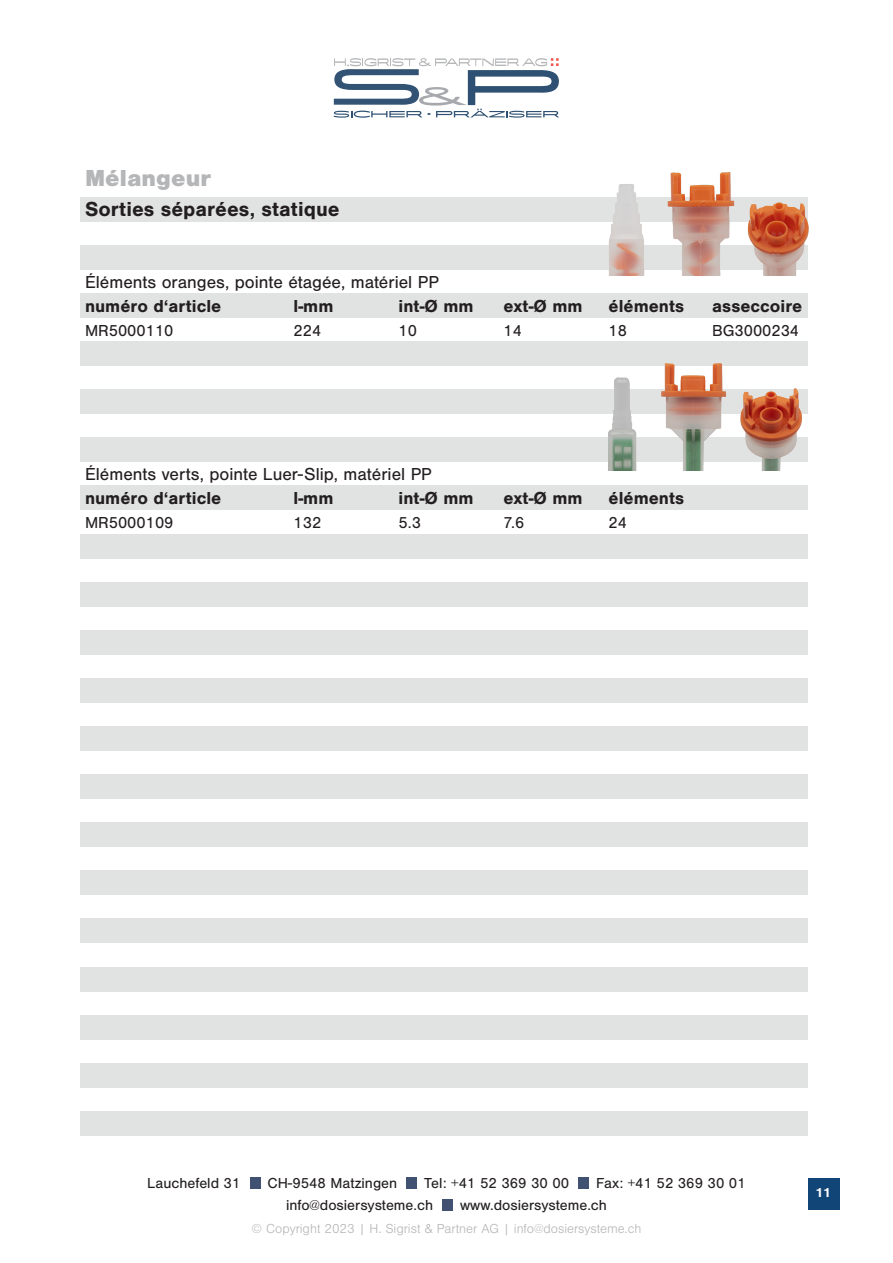
<style>
.page{position:relative;width:893px;height:1263px;background:#fff}
.page>*{position:absolute;margin:0;border:0;box-sizing:border-box;transform-origin:0 0}
.t1{font:900 24px "Nimbus San";color:#b5b6b8}
.t2{font:700 21px "Nimbus San";color:#231f20}
.t3{font:700 18px "Nimbus San";color:#231f20}
.t4{font:18px "Nimbus San";color:#231f20}
.t5{font:16.5px "Nimbus San";color:#231f20}
.t6{font:15px "Nimbus San";color:#231f20}
.t7{font:300 13.5px "Nimbus San";color:#b5b6b8}
.t8{font:700 13.5px "Nimbus San";color:#fff}
</style>
<div class="page">
<div style="left:808px;top:1178px;width:31px;height:31px;background:#124577"></div>
<div style="left:250px;top:1178px;width:10px;height:11px;background:#405171"></div>
<div style="left:406px;top:1178px;width:11px;height:11px;background:#405171"></div>
<div style="left:442px;top:1199px;width:11px;height:11px;background:#405171"></div>
<div style="left:578px;top:1178px;width:10px;height:11px;background:#405171"></div>
<svg style="left:334px;top:58px;width:225px;height:60px"></svg>
<div style="left:81px;top:293px;width:727px;height:24px;background:#e1e2e2"></div>
<div style="left:81px;top:197px;width:727px;height:24px;background:#e1e2e2"></div>
<div style="left:81px;top:341px;width:727px;height:25px;background:#e1e2e2"></div>
<div style="left:81px;top:245px;width:727px;height:24px;background:#e1e2e2"></div>
<div style="left:81px;top:390px;width:727px;height:24px;background:#e1e2e2"></div>
<div style="left:81px;top:438px;width:727px;height:24px;background:#e1e2e2"></div>
<div style="left:81px;top:486px;width:727px;height:24px;background:#e1e2e2"></div>
<div style="left:81px;top:534px;width:727px;height:24px;background:#e1e2e2"></div>
<div style="left:81px;top:582px;width:727px;height:24px;background:#e1e2e2"></div>
<div style="left:81px;top:630px;width:727px;height:24px;background:#e1e2e2"></div>
<div style="left:81px;top:678px;width:727px;height:24px;background:#e1e2e2"></div>
<div style="left:81px;top:726px;width:727px;height:24px;background:#e1e2e2"></div>
<div style="left:81px;top:774px;width:727px;height:25px;background:#e1e2e2"></div>
<div style="left:81px;top:823px;width:727px;height:24px;background:#e1e2e2"></div>
<div style="left:81px;top:871px;width:727px;height:24px;background:#e1e2e2"></div>
<div style="left:81px;top:919px;width:727px;height:24px;background:#e1e2e2"></div>
<div style="left:81px;top:967px;width:727px;height:24px;background:#e1e2e2"></div>
<div style="left:81px;top:1015px;width:727px;height:24px;background:#e1e2e2"></div>
<div style="left:81px;top:1063px;width:727px;height:24px;background:#e1e2e2"></div>
<div style="left:81px;top:1111px;width:727px;height:24px;background:#e1e2e2"></div>
<img style="left:581px;top:363px;width:227px;height:107px">
<img style="left:587px;top:172px;width:222px;height:104px">
<p class="t1" style="left:85px;top:164px;width:128px">Mélangeur</p>
<p class="t2" style="left:85px;top:197px;width:256px">Sorties séparées, statique</p>
<p class="t4" style="left:85px;top:273px;width:356px">Éléments oranges, pointe étagée, matériel PP</p>
<p class="t3" style="left:85px;top:296px;width:138px">numéro d‘article</p>
<p class="t3" style="left:294px;top:296px;width:41px">l-mm</p>
<p class="t3" style="left:399px;top:296px;width:77px">int-Ø mm</p>
<p class="t3" style="left:503px;top:296px;width:81px">ext-Ø mm</p>
<p class="t3" style="left:608px;top:296px;width:77px">éléments</p>
<p class="t3" style="left:712px;top:296px;width:92px">asseccoire</p>
<p class="t5" style="left:85px;top:322px;width:90px">MR5000110</p>
<p class="t5" style="left:294px;top:322px;width:29px">224</p>
<p class="t5" style="left:399px;top:322px;width:20px">10</p>
<p class="t5" style="left:504px;top:322px;width:20px">14</p>
<p class="t5" style="left:609px;top:322px;width:20px">18</p>
<p class="t5" style="left:712px;top:322px;width:89px">BG3000234</p>
<p class="t4" style="left:85px;top:465px;width:348px">Éléments verts, pointe Luer-Slip, matériel PP</p>
<p class="t3" style="left:85px;top:488px;width:138px">numéro d‘article</p>
<p class="t3" style="left:294px;top:488px;width:41px">l-mm</p>
<p class="t3" style="left:399px;top:488px;width:77px">int-Ø mm</p>
<p class="t3" style="left:503px;top:488px;width:81px">ext-Ø mm</p>
<p class="t3" style="left:608px;top:488px;width:77px">éléments</p>
<p class="t5" style="left:85px;top:514px;width:90px">MR5000109</p>
<p class="t5" style="left:294px;top:514px;width:29px">132</p>
<p class="t5" style="left:399px;top:514px;width:24px">5.3</p>
<p class="t5" style="left:504px;top:514px;width:22px">7.6</p>
<p class="t5" style="left:609px;top:514px;width:20px">24</p>
<p class="t6" style="left:147px;top:1175px;width:95px">Lauchefeld 31</p>
<p class="t6" style="left:267px;top:1175px;width:131px">CH-9548 Matzingen</p>
<p class="t6" style="left:424px;top:1175px;width:146px">Tel: +41 52 369 30 00</p>
<p class="t6" style="left:596px;top:1175px;width:151px">Fax: +41 52 369 30 01</p>
<p class="t6" style="left:286px;top:1196px;width:149px">info@dosiersysteme.ch</p>
<p class="t6" style="left:460px;top:1196px;width:148px">www.dosiersysteme.ch</p>
<p class="t7" style="left:252px;top:1221px;width:391px">© Copyright 2023 | H. Sigrist &amp; Partner AG | info@dosiersysteme.ch</p>
<p class="t8" style="left:815px;top:1185px;width:17px">11</p>
</div>
